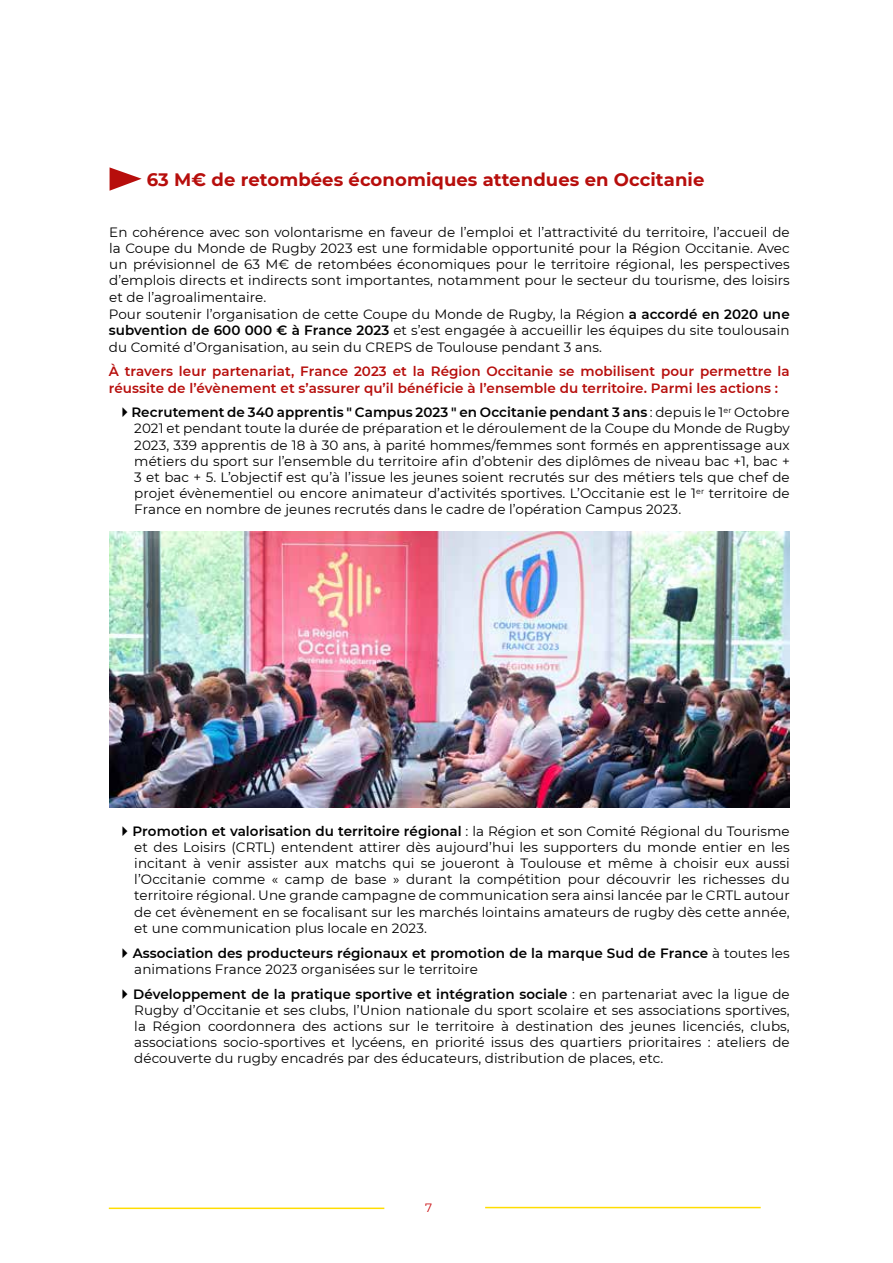
<style>
.page{position:relative;width:893px;height:1263px;background:#fff}
.page>*{position:absolute;margin:0;border:0;box-sizing:border-box;transform-origin:0 0}
.t1{font:700 18px "Montserrat";letter-spacing:.005em;color:#b70e0c}
.t2{font:13.5px/16.2px "Montserrat";letter-spacing:.005em;color:#000;text-align:justify}
.t3{font:600 13.5px/16.2px "Montserrat";letter-spacing:.005em;color:#b70e0c}
.t4{font:600 13.5px/16.2px "Montserrat";letter-spacing:.005em;color:#000}
.t5{font:12px "Montserrat";color:#c90c0f}
.s1{font-weight:600}
.s2{font-weight:400}
</style>
<div class="page">
<hr style="left:109px;top:1207px;width:275px;height:2px;background:#fd0">
<hr style="left:485px;top:1207px;width:276px;height:1px;background:#fd0">
<svg style="left:110px;top:167px;width:32px;height:24px"></svg>
<img style="left:109px;top:531px;width:681px;height:277px">
<h1 class="t1" style="left:147px;top:167px;width:559px">63 M€ de retombées économiques attendues en Occitanie</h1>
<p class="t2" style="left:109px;top:223px;width:682px">En cohérence avec son volontarisme en faveur de l’emploi et l’attractivité du territoire, l’accueil de la Coupe du Monde de Rugby 2023 est une formidable opportunité pour la Région Occitanie. Avec un prévisionnel de 63 M€ de retombées économiques pour le territoire régional, les perspectives d’emplois directs et indirects sont importantes, notamment pour le secteur du tourisme, des loisirs et de l’agroalimentaire.</p>
<p class="t2" style="left:109px;top:306px;width:682px">Pour soutenir l’organisation de cette Coupe du Monde de Rugby, la Région <span class="s1">a accordé en 2020 une subvention de 600 000 € à France 2023</span> et s’est engagée à accueillir les équipes du site toulousain du Comité d’Organisation, au sein du CREPS de Toulouse pendant 3 ans.</p>
<p class="t3" style="left:109px;top:363px;width:682px">À travers leur partenariat, France 2023 et la Région Occitanie se mobilisent pour permettre la réussite de l’évènement et s’assurer qu’il bénéficie à l’ensemble du territoire. Parmi les actions :</p>
<p class="t2" style="left:131px;top:404px;width:660px"><span class="s1">Recrutement de 340 apprentis " Campus 2023 " en Occitanie pendant 3 ans</span> : depuis le 1<sup>er</sup> Octobre 2021 et pendant toute la durée de préparation et le déroulement de la Coupe du Monde de Rugby 2023, 339 apprentis de 18 à 30 ans, à parité hommes/femmes sont formés en apprentissage aux métiers du sport sur l’ensemble du territoire afin d’obtenir des diplômes de niveau bac +1, bac + 3 et bac + 5. L’objectif est qu’à l’issue les jeunes soient recrutés sur des métiers tels que chef de projet évènementiel ou encore animateur d’activités sportives. L’Occitanie est le 1<sup>er</sup> territoire de France en nombre de jeunes recrutés dans le cadre de l’opération Campus 2023.</p>
<p class="t2" style="left:133px;top:822px;width:659px"><span class="s1">Promotion et valorisation du territoire régional</span> : la Région et son Comité Régional du Tourisme et des Loisirs (CRTL) entendent attirer dès aujourd’hui les supporters du monde entier en les incitant à venir assister aux matchs qui se joueront à Toulouse et même à choisir eux aussi l’Occitanie comme « camp de base » durant la compétition pour découvrir les richesses du territoire régional. Une grande campagne de communication sera ainsi lancée par le CRTL autour de cet évènement en se focalisant sur les marchés lointains amateurs de rugby dès cette année, et une communication plus locale en 2023.</p>
<p class="t4" style="left:133px;top:944px;width:659px">Association des producteurs régionaux et promotion de la marque Sud de France <span class="s2">à toutes les animations France 2023 organisées sur le territoire</span></p>
<p class="t2" style="left:133px;top:985px;width:658px"><span class="s1">Développement de la pratique sportive et intégration sociale</span> : en partenariat avec la ligue de Rugby d’Occitanie et ses clubs, l’Union nationale du sport scolaire et ses associations sportives, la Région coordonnera des actions sur le territoire à destination des jeunes licenciés, clubs, associations socio-sportives et lycéens, en priorité issus des quartiers prioritaires : ateliers de découverte du rugby encadrés par des éducateurs, distribution de places, etc.</p>
<p class="t5" style="left:425px;top:1199px;width:9px">7</p>
</div>
